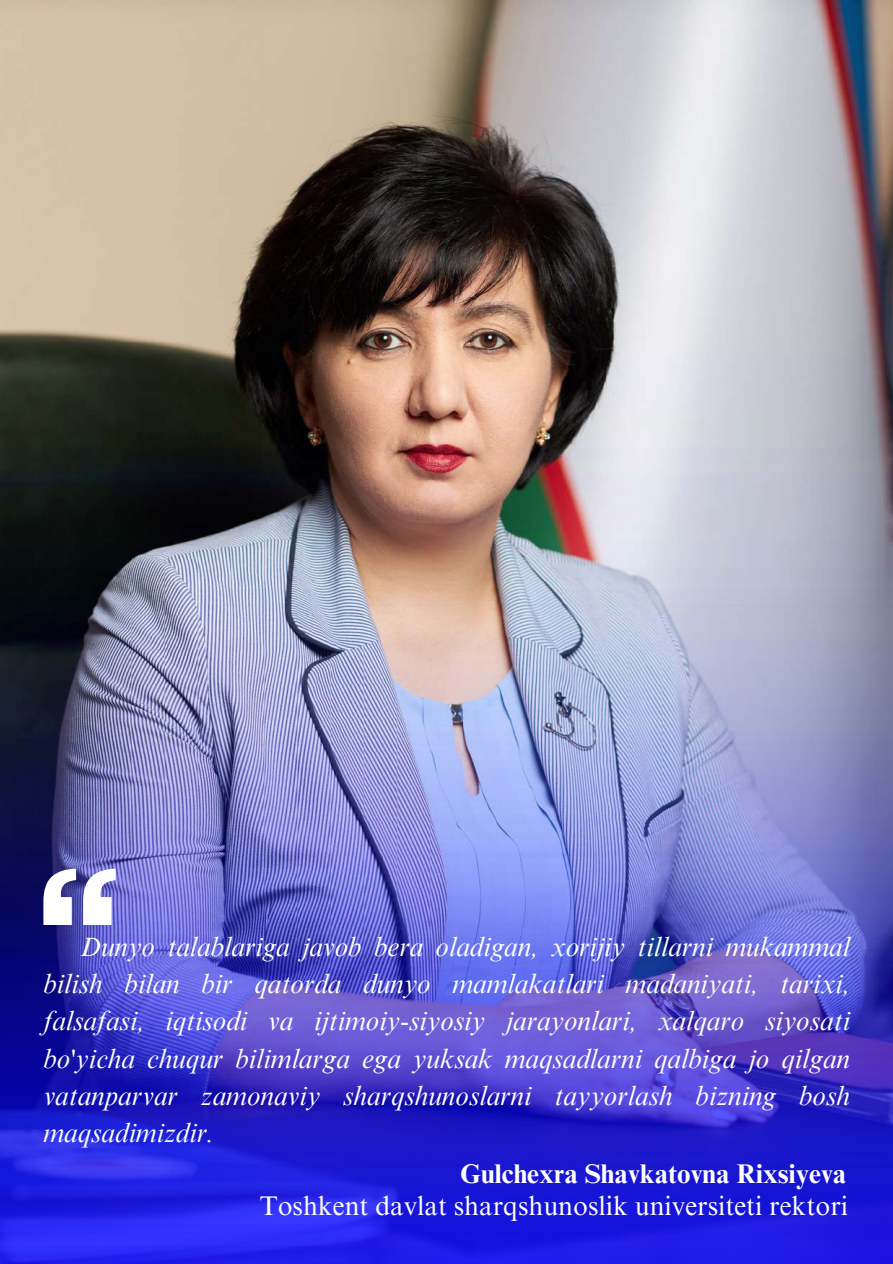
<style>
.page{position:relative;width:893px;height:1264px;background:#fff}
.page>*{position:absolute;margin:0;border:0;box-sizing:border-box;transform-origin:0 0}
.t1{font:italic 27px/37.2px "Times NRMT Pro";color:#fff;text-align:justify}
.t2{font:27px "Times NRMT Pro";color:#fff}
.t3{font:700 27px "Times NRMT Pro";color:#fff}
</style>
<div class="page">
<img style="left:0;top:0;width:892px;height:353px">
<img style="left:0;top:353px;width:892px;height:910px">
<svg style="left:43px;top:868px;width:72px;height:56px"></svg>
<p class="t1" style="left:43px;top:931px;width:808px;text-indent:37px">Dunyo talablariga javob bera oladigan, xorijiy tillarni mukammal bilish bilan bir qatorda dunyo mamlakatlari madaniyati, tarixi, falsafasi, iqtisodi va ijtimoiy-siyosiy jarayonlari, xalqaro siyosati bo'yicha chuqur bilimlarga ega yuksak maqsadlarni qalbiga jo qilgan vatanparvar zamonaviy sharqshunoslarni tayyorlash bizning bosh maqsadimizdir.</p>
<p class="t3" style="left:460px;top:1164px;width:387px">Gulchexra Shavkatovna Rixsiyeva</p>
<p class="t2" style="left:260px;top:1195px;width:590px">Toshkent davlat sharqshunoslik universiteti rektori</p>
</div>
